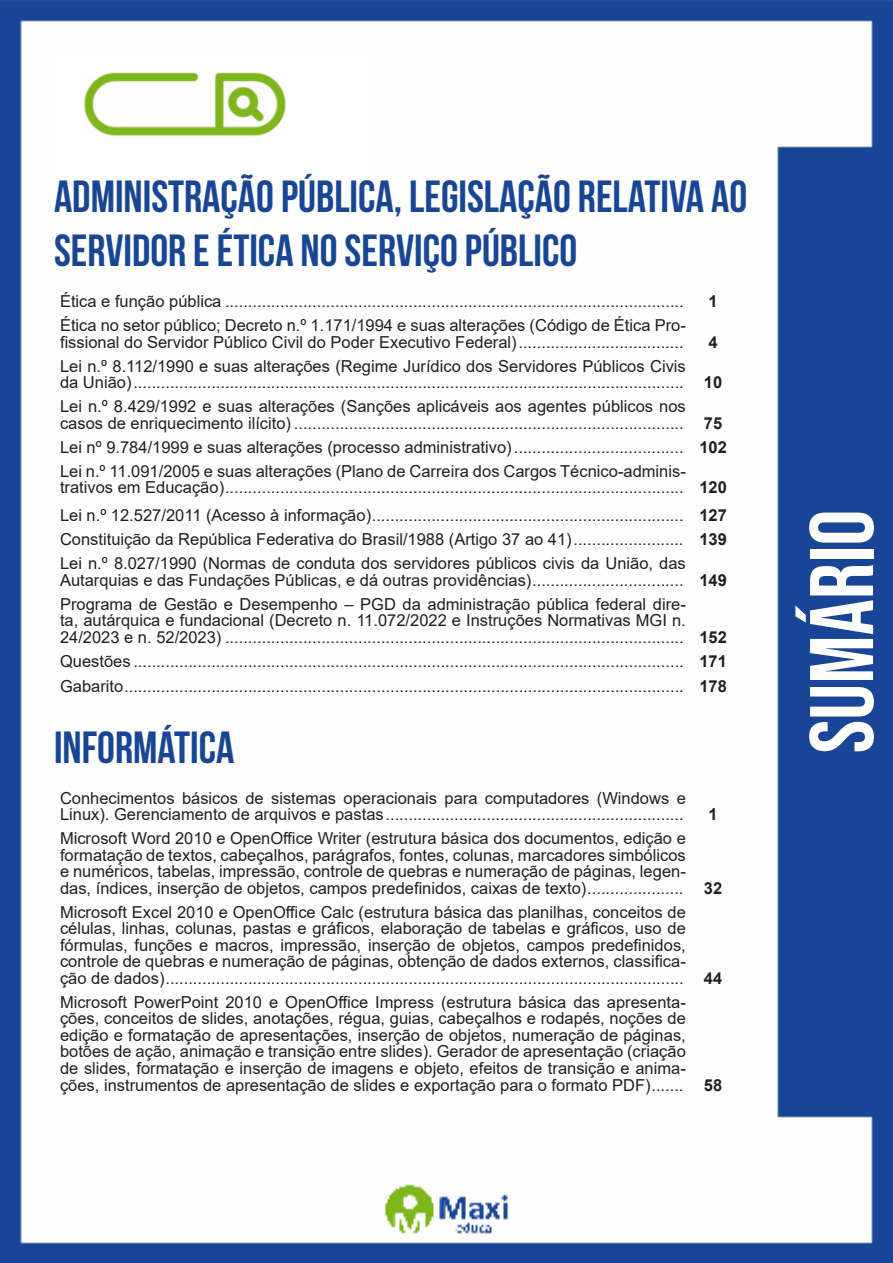
<style>
.page{position:relative;width:893px;height:1263px;background:#fff}
.page>*{position:absolute;margin:0;border:0;box-sizing:border-box;transform-origin:0 0}
.t1{font:90px "Bebas Neue";color:#fff}
.t2{font:700 45px/54px "Bebas Neue";color:#184695}
.ALTERNATIVAS{font:16.5px/16.5px "Arial";color:#231f20}
.INDICE{font:700 16.5px "Arial";color:#231f20}
</style>
<div class="page">
<img style="left:0;top:0;width:893px;height:1263px">
<div style="left:55px;top:55px;width:317px;height:121px;background:#fff"></div>
<img style="left:84px;top:72px;width:201px;height:64px">
<p class="t2" style="left:54px;top:169px;width:695px">ADMINISTRAÇÃO PÚBLICA, LEGISLAÇÃO RELATIVA AO<br>SERVIDOR E ÉTICA NO SERVIÇO PÚBLICO</p>
<p class="ALTERNATIVAS" style="left:60px;top:293px;width:625px">Ética e função pública ....................................................................................................</p>
<p class="INDICE" style="left:708px;top:290px;width:11px">1</p>
<p class="ALTERNATIVAS" style="left:60px;top:317px;width:627px">Ética no setor público; Decreto n.º 1.171/1994 e suas alterações (Código de Ética Pro&shy;fissional do Servidor Público Civil do Poder Executivo Federal)....................................</p>
<p class="INDICE" style="left:708px;top:330px;width:11px">4</p>
<p class="ALTERNATIVAS" style="left:60px;top:358px;width:627px">Lei n.º 8.112/1990 e suas alterações (Regime Jurídico dos Servidores Públicos Civis da União)........................................................................................................................</p>
<p class="ALTERNATIVAS" style="left:60px;top:398px;width:627px">Lei n.º 8.429/1992 e suas alterações (Sanções aplicáveis aos agentes públicos nos casos de enriquecimento ilícito) .....................................................................................</p>
<p class="INDICE" style="left:704px;top:371px;width:20px">10</p>
<p class="INDICE" style="left:704px;top:411px;width:20px">75</p>
<p class="ALTERNATIVAS" style="left:60px;top:439px;width:625px">Lei nº 9.784/1999 e suas alterações (processo administrativo).....................................</p>
<p class="INDICE" style="left:699px;top:435px;width:29px">102</p>
<p class="ALTERNATIVAS" style="left:60px;top:463px;width:627px">Lei n.º 11.091/2005 e suas alterações (Plano de Carreira dos Cargos Técnico-adminis&shy;trativos em Educação)....................................................................................................</p>
<p class="INDICE" style="left:699px;top:476px;width:29px">120</p>
<p class="ALTERNATIVAS" style="left:60px;top:507px;width:625px">Lei n.º 12.527/2011 (Acesso à informação)....................................................................</p>
<p class="INDICE" style="left:699px;top:504px;width:29px">127</p>
<p class="ALTERNATIVAS" style="left:60px;top:531px;width:625px">Constituição da República Federativa do Brasil/1988 (Artigo 37 ao 41)........................</p>
<p class="INDICE" style="left:699px;top:528px;width:29px">139</p>
<p class="ALTERNATIVAS" style="left:60px;top:555px;width:627px">Lei n.º 8.027/1990 (Normas de conduta dos servidores públicos civis da União, das<br>Autarquias e das Fundações Públicas, e dá outras providências).................................</p>
<p class="INDICE" style="left:699px;top:568px;width:29px">149</p>
<p class="ALTERNATIVAS" style="left:60px;top:596px;width:627px;text-align:justify">Programa de Gestão e Desempenho – PGD da administração pública federal dire&shy;ta, autárquica e fundacional (Decreto n. 11.072/2022 e Instruções Normativas MGI n.<br>24/2023 e n. 52/2023) ....................................................................................................</p>
<p class="INDICE" style="left:699px;top:625px;width:29px">152</p>
<p class="ALTERNATIVAS" style="left:60px;top:653px;width:625px">Questões ........................................................................................................................</p>
<p class="INDICE" style="left:699px;top:650px;width:29px">171</p>
<p class="ALTERNATIVAS" style="left:60px;top:678px;width:625px">Gabarito..........................................................................................................................</p>
<p class="INDICE" style="left:699px;top:674px;width:29px">178</p>
<p class="t2" style="left:54px;top:720px;width:182px">INFORMÁTICA</p>
<p class="ALTERNATIVAS" style="left:60px;top:790px;width:627px">Conhecimentos básicos de sistemas operacionais para computadores (Windows e<br>Linux). Gerenciamento de arquivos e pastas.................................................................</p>
<p class="INDICE" style="left:708px;top:803px;width:11px">1</p>
<p class="ALTERNATIVAS" style="left:60px;top:830px;width:627px;text-align:justify">Microsoft Word 2010 e OpenOffice Writer (estrutura básica dos documentos, edição e formatação de textos, cabeçalhos, parágrafos, fontes, colunas, marcadores simbólicos e numéricos, tabelas, impressão, controle de quebras e numeração de páginas, legen&shy;das, índices, inserção de objetos, campos predefinidos, caixas de texto).....................</p>
<p class="ALTERNATIVAS" style="left:60px;top:904px;width:627px;text-align:justify">Microsoft Excel 2010 e OpenOffice Calc (estrutura básica das planilhas, conceitos de células, linhas, colunas, pastas e gráficos, elaboração de tabelas e gráficos, uso de fórmulas, funções e macros, impressão, inserção de objetos, campos predefinidos, controle de quebras e numeração de páginas, obtenção de dados externos, classifica&shy;ção de dados).................................................................................................................</p>
<p class="ALTERNATIVAS" style="left:60px;top:994px;width:627px;text-align:justify">Microsoft PowerPoint 2010 e OpenOffice Impress (estrutura básica das apresenta&shy;ções, conceitos de slides, anotações, régua, guias, cabeçalhos e rodapés, noções de edição e formatação de apresentações, inserção de objetos, numeração de páginas, botões de ação, animação e transição entre slides). Gerador de apresentação (criação de slides, formatação e inserção de imagens e objeto, efeitos de transição e anima&shy;ções, instrumentos de apresentação de slides e exportação para o formato PDF).......</p>
<p class="INDICE" style="left:704px;top:876px;width:20px">32</p>
<p class="INDICE" style="left:704px;top:966px;width:20px">44</p>
<p class="INDICE" style="left:704px;top:1073px;width:20px">58</p>
<h1 class="t1" style="left:791px;top:753px;width:245px;rotate:-90deg">sumário</h1>
</div>
